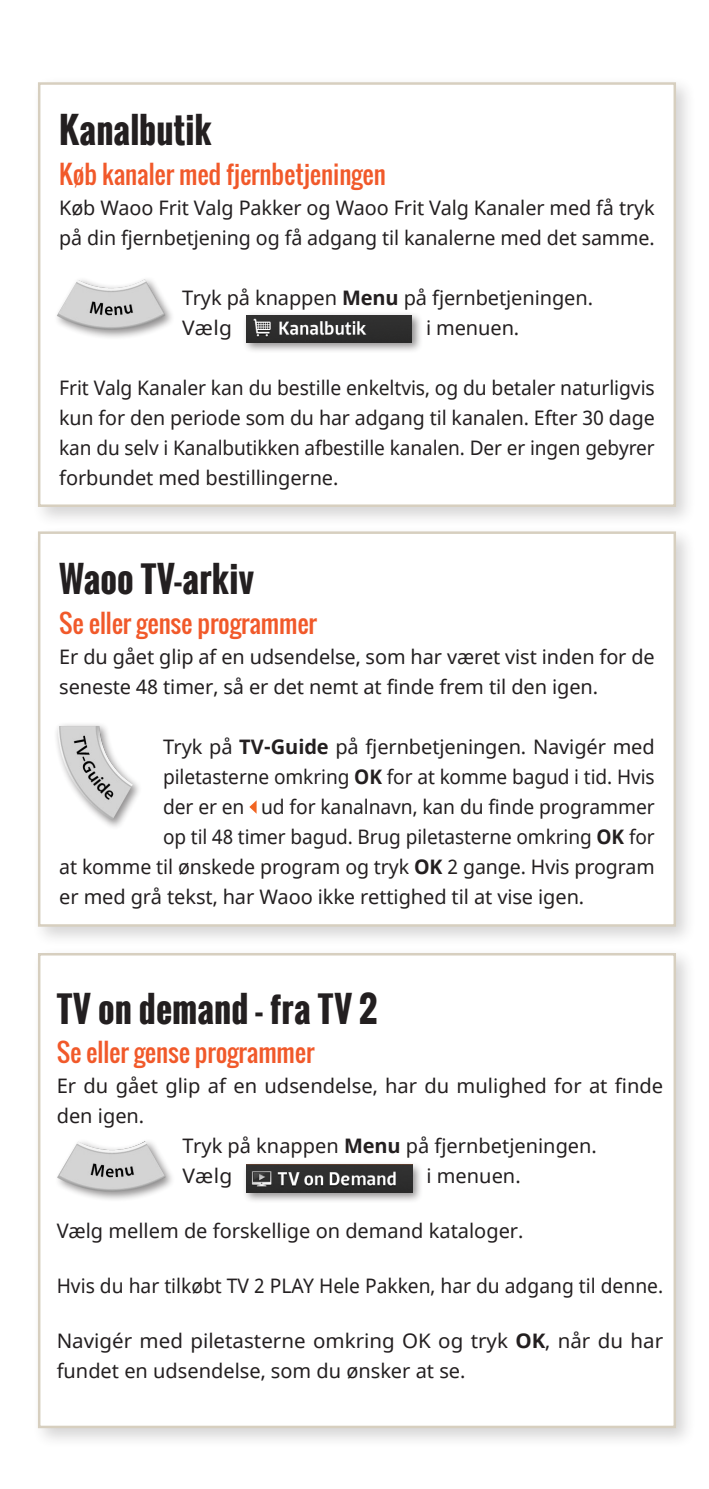
<style>
.page{position:relative;width:709px;height:1489px;background:#fff}
.page>*{position:absolute;margin:0;border:0;box-sizing:border-box;transform-origin:0 0}
.Overskrift{font:700 35px "Oswald";letter-spacing:.005em;color:#231f20}
.Brødtekst{font:25px "Oswald";letter-spacing:-.005em;color:#f1592a}
.Bullet_points{font:20px/30px "Noto Sans";letter-spacing:-.005em;color:#231f20}
.Bullet_points-2{font:20px/30px "Noto Sans";letter-spacing:-.005em;color:#231f20;text-align:justify;scale:.96 1}
.Bullet_points-3{font:20px "Noto Sans";letter-spacing:-.005em;color:#231f20;scale:.95 1}
.Bullet_points-4{font:20px "Noto Sans";letter-spacing:-.005em;color:#231f20;scale:1.05 1}
.s1{font-weight:700}
</style>
<div class="page">
<div style="left:32px;top:525px;width:664px;height:422px;background:#231f20;opacity:.19"></div>
<div style="left:38px;top:531px;width:638px;height:395px;background:#fff;border:2px solid #d7cfbf"></div>
<div style="left:32px;top:76px;width:664px;height:452px;background:#231f20;opacity:.19"></div>
<div style="left:38px;top:82px;width:638px;height:425px;background:#fff;border:2px solid #d7cfbf"></div>
<div style="left:54px;top:276px;width:121px;height:65px;background:#231f20;opacity:.5"></div>
<img style="left:57px;top:279px;width:108px;height:51px">
<div style="left:242px;top:311px;width:181px;height:43px;background:#231f20;opacity:.5"></div>
<img style="left:246px;top:315px;width:166px;height:28px">
<div style="left:53px;top:721px;width:90px;height:109px;background:#231f20;opacity:.5"></div>
<img style="left:57px;top:726px;width:76px;height:94px">
<div style="left:32px;top:946px;width:664px;height:502px;background:#231f20;opacity:.19"></div>
<div style="left:38px;top:953px;width:638px;height:474px;background:#fff;border:2px solid #d7cfbf"></div>
<svg style="left:249px;top:801px;width:7px;height:12px"></svg>
<div style="left:54px;top:1137px;width:122px;height:65px;background:#231f20;opacity:.5"></div>
<img style="left:57px;top:1140px;width:109px;height:51px">
<div style="left:242px;top:1160px;width:181px;height:43px;background:#231f20;opacity:.5"></div>
<img style="left:247px;top:1164px;width:165px;height:28px">
<p class="Overskrift" style="left:59px;top:104px;width:153px">Kanalbutik</p>
<p class="Brødtekst" style="left:59px;top:155px;width:328px">Køb kanaler med fjernbetjeningen</p>
<p class="Bullet_points" style="left:59px;top:193px;width:597px">Køb Waoo Frit Valg Pakker og Waoo Frit Valg Kanaler med få tryk på din fjernbetjening og få adgang til kanalerne med det samme.</p>
<p class="Bullet_points" style="left:182px;top:283px;width:412px">Tryk på knappen <span class="s1">Menu</span> på fjernbetjeningen.</p>
<p class="Bullet_points-4" style="left:182px;top:313px;width:49px">Vælg</p>
<p class="Bullet_points" style="left:426px;top:313px;width:95px">i menuen.</p>
<p class="Bullet_points-2" style="left:59px;top:373px;width:622px">Frit Valg Kanaler kan du bestille enkeltvis, og du betaler naturligvis kun for den periode som du har adgang til kanalen. Efter 30 dage kan du selv i Kanalbutikken afbestille kanalen. Der er ingen gebyrer forbundet med bestillingerne.</p>
<p class="Overskrift" style="left:59px;top:553px;width:196px">Waoo TV-arkiv</p>
<p class="Brødtekst" style="left:59px;top:604px;width:259px">Se eller gense programmer</p>
<p class="Bullet_points" style="left:59px;top:642px;width:597px">Er du gået glip af en udsendelse, som har været vist inden for de seneste 48 timer, så er det nemt at finde frem til den igen.</p>
<p class="Bullet_points" style="left:163px;top:732px;width:493px">Tryk på <span class="s1">TV-Guide</span> på fjernbetjeningen. Navigér med</p>
<p class="Bullet_points-3" style="left:163px;top:762px;width:519px">piletasterne omkring <span class="s1">OK</span> for at komme bagud i tid. Hvis</p>
<p class="Bullet_points-2" style="left:163px;top:792px;width:513px">der er en ud for kanalnavn, kan du finde programmer</p>
<p class="Bullet_points-3" style="left:163px;top:822px;width:519px">op til 48 timer bagud. Brug piletasterne omkring <span class="s1">OK</span> for</p>
<p class="Bullet_points" style="left:59px;top:852px;width:597px">at komme til ønskede program og tryk <span class="s1">OK</span> 2 gange. Hvis program</p>
<p class="Bullet_points" style="left:59px;top:882px;width:526px">er med grå tekst, har Waoo ikke rettighed til at vise igen.</p>
<p class="Overskrift" style="left:57px;top:982px;width:322px">TV on demand - fra TV 2</p>
<p class="Brødtekst" style="left:57px;top:1033px;width:259px">Se eller gense programmer</p>
<p class="Bullet_points" style="left:57px;top:1071px;width:608px">Er du gået glip af en udsendelse, har du mulighed for at finde den igen.</p>
<p class="Bullet_points" style="left:182px;top:1131px;width:416px">Tryk på knappen <span class="s1">Menu</span> på fjernbetjeningen.</p>
<p class="Bullet_points-4" style="left:182px;top:1161px;width:49px">Vælg</p>
<p class="Bullet_points" style="left:426px;top:1161px;width:96px">i menuen.</p>
<p class="Bullet_points" style="left:57px;top:1216px;width:468px">Vælg mellem de forskellige on demand kataloger.</p>
<p class="Bullet_points-2" style="left:57px;top:1271px;width:633px">Hvis du har tilkøbt TV 2 PLAY Hele Pakken, har du adgang til denne.</p>
<p class="Bullet_points" style="left:57px;top:1326px;width:608px">Navigér med piletasterne omkring OK og tryk <span class="s1">OK</span>, når du har fundet en udsendelse, som du ønsker at se.</p>
</div>
